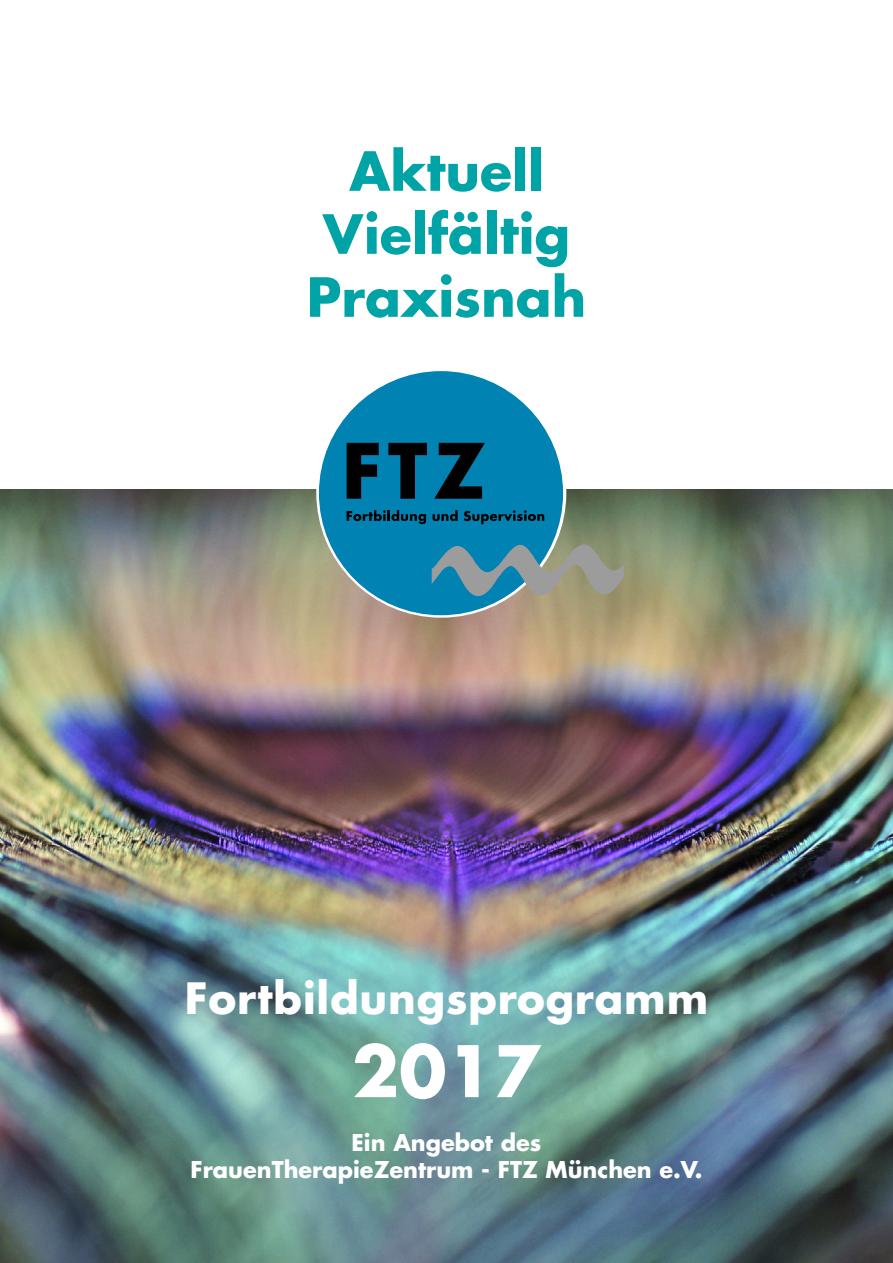
<style>
.page{position:relative;width:893px;height:1263px;background:#fff}
.page>*{position:absolute;margin:0;border:0;box-sizing:border-box;transform-origin:0 0}
.t1{font:700 69px "Futura";color:#fff}
.t2{font:700 52.5px/63px "Futura";color:#00a3a6;text-align:center}
.t3{font:700 42px "Futura";letter-spacing:.02em;color:#fff}
.t4{font:700 22.5px/27px "Futura";color:#fff;text-align:center}
</style>
<div class="page">
<img style="left:0;top:489px;width:893px;height:774px">
<svg style="left:316px;top:368px;width:250px;height:250px"></svg>
<div style="left:319px;top:371px;width:244px;height:244px;background:#0082b3;border-radius:50%"></div>
<svg style="left:432px;top:544px;width:191px;height:52px"></svg>
<svg style="left:347px;top:443px;width:32px;height:56px"></svg>
<svg style="left:388px;top:443px;width:39px;height:56px"></svg>
<svg style="left:434px;top:443px;width:51px;height:56px"></svg>
<svg style="left:347px;top:510px;width:79px;height:14px"></svg>
<svg style="left:432px;top:510px;width:26px;height:11px"></svg>
<svg style="left:464px;top:510px;width:80px;height:14px"></svg>
<h2 class="t2" style="left:307px;top:138px;width:281px">Aktuell<br>Vielfältig<br>Praxisnah</h2>
<h3 class="t3" style="left:185px;top:969px;width:525px">Fortbildungsprogramm</h3>
<h1 class="t1" style="left:352px;top:1023px;width:191px">2017</h1>
<p class="t4" style="left:191px;top:1129px;width:513px">Ein Angebot des<br>FrauenTherapieZentrum - FTZ München e.V.</p>
</div>
